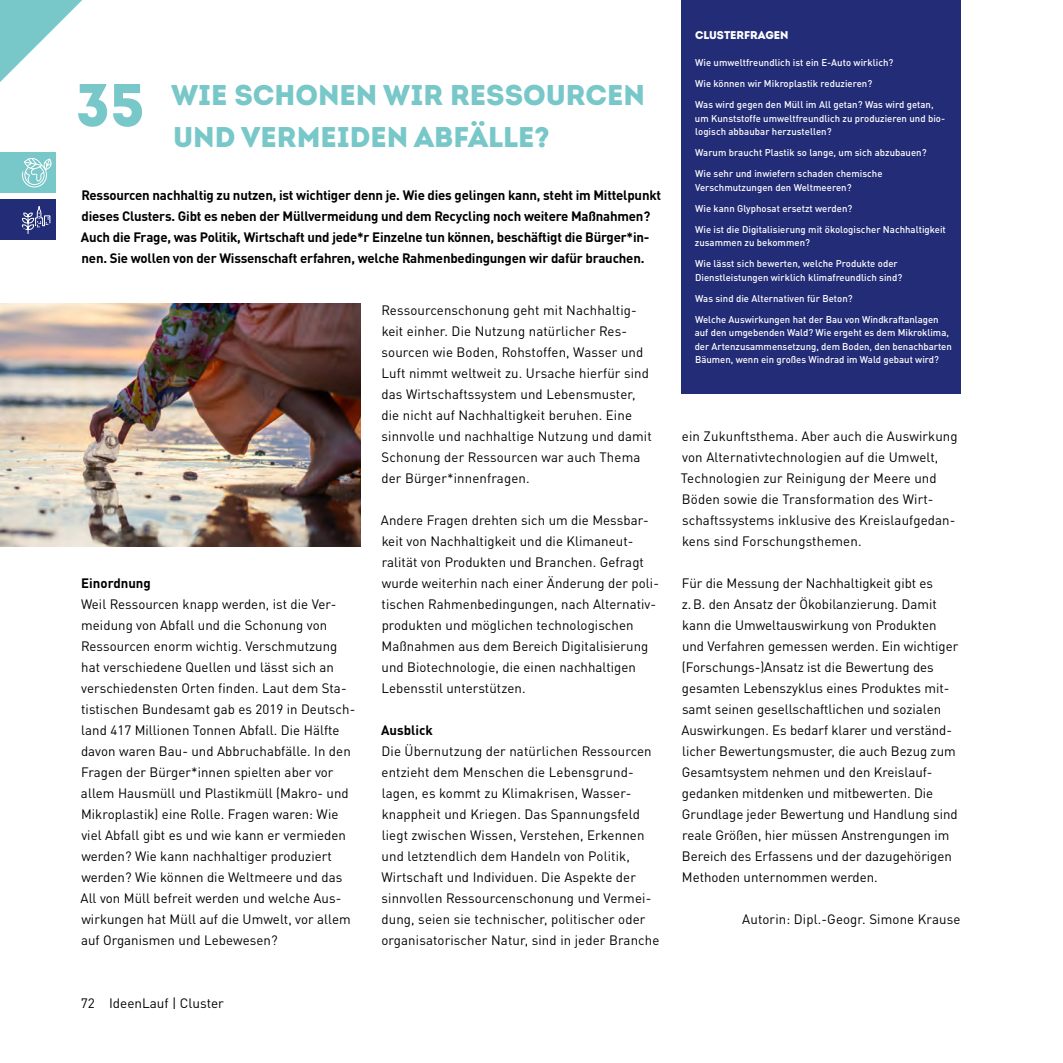
<style>
.page{position:relative;width:1063px;height:1063px;background:#fff}
.page>*{position:absolute;margin:0;border:0;box-sizing:border-box;transform-origin:0 0}
.t1{font:60px "Intro Black Alt";color:#78c7c9}
.t2{font:28.5px/42px "Intro Black Alt";color:#78c7c9}
.t3{font:13.5px/21px "DIN Pro";letter-spacing:.005em;color:#000}
.t4{font:700 13.5px/21px "DIN Pro";letter-spacing:-.015em;color:#000}
.t5{font:11.25px "Intro Black Alt";color:#fff}
.t6{font:500 9.75px/21px "DIN Pro";letter-spacing:.005em;color:#fff}
</style>
<div class="page">
<svg style="left:0;top:0;width:82px;height:82px"></svg>
<div style="left:682px;top:0;width:279px;height:394px;background:#232c77"></div>
<img style="left:0;top:304px;width:360px;height:243px">
<div style="left:0;top:152px;width:56px;height:41px;background:#78c7c9"></div>
<svg style="left:22px;top:158px;width:30px;height:30px"></svg>
<div style="left:0;top:199px;width:56px;height:41px;background:#232c77"></div>
<svg style="left:22px;top:206px;width:29px;height:28px"></svg>
<h1 class="t1" style="left:76px;top:65px;width:71px">35</h1>
<h2 class="t2" style="left:171px;top:74px;width:475px">WIE SCHONEN WIR RESSOURCEN<br>UND VERMEIDEN ABFÄLLE?</h2>
<p class="t4" style="left:81px;top:183px;width:582px">Ressourcen nachhaltig zu nutzen, ist wichtiger denn je. Wie dies gelingen kann, steht im Mittelpunkt dieses Clusters. Gibt es neben der Müllvermeidung und dem Recycling noch weitere Maßnahmen?<br>Auch die Frage, was Politik, Wirtschaft und jede*r Einzelne tun können, beschäftigt die Bürger*in&shy;nen. Sie wollen von der Wissenschaft erfahren, welche Rahmenbedingungen wir dafür brauchen.</p>
<p class="t4" style="left:81px;top:572px;width:71px">Einordnung</p>
<p class="t3" style="left:81px;top:593px;width:276px">Weil Ressourcen knapp werden, ist die Ver&shy;meidung von Abfall und die Schonung von Ressourcen enorm wichtig. Verschmutzung hat verschiedene Quellen und lässt sich an verschiedensten Orten finden. Laut dem Sta&shy;tistischen Bundesamt gab es 2019 in Deutsch&shy;land 417 Millionen Tonnen Abfall. Die Hälfte davon waren Bau- und Abbruchabfälle. In den Fragen der Bürger*innen spielten aber vor allem Hausmüll und Plastikmüll (Makro- und Mikroplastik) eine Rolle. Fragen waren: Wie viel Abfall gibt es und wie kann er vermieden werden? Wie kann nachhaltiger produziert werden? Wie können die Weltmeere und das All von Müll befreit werden und welche Aus&shy;wirkungen hat Müll auf die Umwelt, vor allem auf Organismen und Lebewesen?</p>
<p class="t3" style="left:81px;top:992px;width:145px">72 IdeenLauf | Cluster</p>
<p class="t3" style="left:381px;top:299px;width:272px">Ressourcenschonung geht mit Nachhaltig&shy;keit einher. Die Nutzung natürlicher Res&shy;sourcen wie Boden, Rohstoffen, Wasser und Luft nimmt weltweit zu. Ursache hierfür sind das Wirtschaftssystem und Lebensmuster, die nicht auf Nachhaltigkeit beruhen. Eine sinnvolle und nachhaltige Nutzung und damit Schonung der Ressourcen war auch Thema der Bürger*innenfragen.</p>
<p class="t3" style="left:381px;top:509px;width:279px">Andere Fragen drehten sich um die Messbar&shy;keit von Nachhaltigkeit und die Klimaneut&shy;ralität von Produkten und Branchen. Gefragt wurde weiterhin nach einer Änderung der poli&shy;tischen Rahmenbedingungen, nach Alternativ&shy;produkten und möglichen technologischen Maßnahmen aus dem Bereich Digitalisierung und Biotechnologie, die einen nachhaltigen Lebensstil unterstützen.</p>
<p class="t4" style="left:381px;top:719px;width:53px">Ausblick</p>
<p class="t3" style="left:381px;top:740px;width:280px">Die Übernutzung der natürlichen Ressourcen entzieht dem Menschen die Lebensgrund&shy;lagen, es kommt zu Klimakrisen, Wasser&shy;knappheit und Kriegen. Das Spannungsfeld liegt zwischen Wissen, Verstehen, Erkennen und letztendlich dem Handeln von Politik, Wirtschaft und Individuen. Die Aspekte der sinnvollen Ressourcenschonung und Vermei&shy;dung, seien sie technischer, politischer oder organisatorischer Natur, sind in jeder Branche</p>
<p class="t5" style="left:695px;top:28px;width:95px">CLUSTERFRAGEN</p>
<p class="t6" style="left:695px;top:52px;width:240px">Wie umweltfreundlich ist ein E-Auto wirklich?<br>Wie können wir Mikroplastik reduzieren?<br>Was wird gegen den Müll im All getan? Was wird getan,</p>
<p class="t6" style="left:695px;top:111px;width:252px;line-height:13.5px">um Kunststoffe umweltfreundlich zu produzieren und bio&shy;logisch abbaubar herzustellen?</p>
<p class="t6" style="left:695px;top:142px;width:233px">Warum braucht Plastik so lange, um sich abzubauen?<br>Wie sehr und inwiefern schaden chemische</p>
<p class="t6" style="left:695px;top:176px;width:252px">Verschmutzungen den Weltmeeren?<br>Wie kann Glyphosat ersetzt werden?<br>Wie ist die Digitalisierung mit ökologischer Nachhaltigkeit</p>
<p class="t6" style="left:695px;top:232px;width:204px">zusammen zu bekommen?<br>Wie lässt sich bewerten, welche Produkte oder</p>
<p class="t6" style="left:695px;top:266px;width:245px">Dienstleistungen wirklich klimafreundlich sind?<br>Was sind die Alternativen für Beton?<br>Welche Auswirkungen hat der Bau von Windkraftanlagen</p>
<p class="t6" style="left:695px;top:325px;width:259px;line-height:13.5px">auf den umgebenden Wald? Wie ergeht es dem Mikroklima, der Artenzusammensetzung, dem Boden, den benachbarten<br>Bäumen, wenn ein großes Windrad im Wald gebaut wird?</p>
<p class="t3" style="left:681px;top:425px;width:278px">ein Zukunftsthema. Aber auch die Auswirkung von Alternativtechnologien auf die Umwelt, Technologien zur Reinigung der Meere und Böden sowie die Transformation des Wirt&shy;schaftssystems inklusive des Kreislaufgedan&shy;kens sind Forschungsthemen.</p>
<p class="t3" style="left:681px;top:572px;width:278px">Für die Messung der Nachhaltigkeit gibt es z.B. den Ansatz der Ökobilanzierung. Damit kann die Umweltauswirkung von Produkten und Verfahren gemessen werden. Ein wichtiger (Forschungs-)Ansatz ist die Bewertung des gesamten Lebenszyklus eines Produktes mit&shy;samt seinen gesellschaftlichen und sozialen Auswirkungen. Es bedarf klarer und verständ&shy;licher Bewertungsmuster, die auch Bezug zum Gesamtsystem nehmen und den Kreislauf&shy;gedanken mitdenken und mitbewerten. Die Grundlage jeder Bewertung und Handlung sind reale Größen, hier müssen Anstrengungen im Bereich des Erfassens und der dazugehörigen Methoden unternommen werden.</p>
<p class="t3" style="left:742px;top:908px;width:220px">Autorin: Dipl.-Geogr. Simone Krause</p>
</div>
